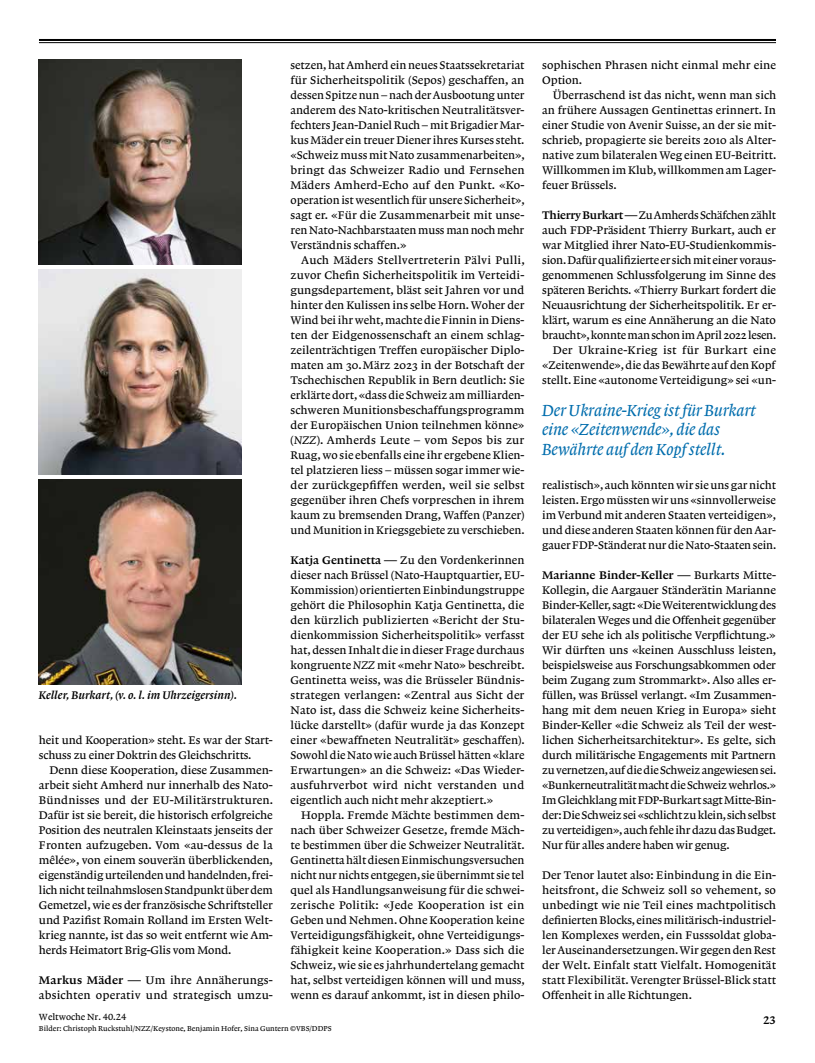
<style>
.page{position:relative;width:815px;height:1063px;background:#fff}
.page>*{position:absolute;margin:0;border:0;box-sizing:border-box;transform-origin:0 0}
.t1{font:16.88px/19.4px "Lexicon No 1 Italic A Txt";letter-spacing:-.01em;color:#006dad}
.t2{font:11.62px/15px "Lexicon No 1 Roman A Txt";letter-spacing:-.005em;color:#000;text-align:justify}
.t3{font:11.62px/15px "Lexicon No 1 Roman A Txt";letter-spacing:.015em;color:#000}
.t4{font:11.62px "Lexicon No 1 Italic C Tab";letter-spacing:.005em;color:#000}
.t5{font:11.62px "Lexicon No 1 Roman C Tab";letter-spacing:-.005em;color:#000}
.t6{font:9.38px "Lexicon No 1 Roman A Tab";color:#000}
.t7{font:7.5px "Lexicon No 1 Roman A Tab";color:#000}
.s1{font-family:"Lexicon No 1 Roman C Tab"}
.s2{font-family:"Lexicon No 1 Italic A Tab"}
.s3{font-family:"Lexicon No 1 Roman A Txt"}
.s4{font-family:"Egyptienne FLT Std"}
</style>
<div class="page">
<img style="left:39px;top:269px;width:202px;height:205px">
<img style="left:39px;top:59px;width:202px;height:205px">
<img style="left:39px;top:479px;width:202px;height:205px">
<hr style="left:39px;top:39px;width:737px;height:2px;background:#000">
<hr style="left:39px;top:42px;width:737px;height:1px;background:#000">
<p class="t4" style="left:39px;top:689px;width:200px">Keller, Burkart, (v. o. l. im Uhrzeigersinn).</p>
<p class="t2" style="left:39px;top:733px;width:235px">heit und Kooperation» steht. Es war der Start&shy;schuss zu einer Doktrin des Gleichschritts.</p>
<p class="t2" style="left:39px;top:763px;width:236px;text-indent:11px">Denn diese Kooperation, diese Zusammen&shy;arbeit sieht Amherd nur innerhalb des Nato-Bündnisses und der EU-Militärstrukturen.<br>Dafür ist sie bereit, die historisch erfolgreiche Position des neutralen Kleinstaats jenseits der Fronten aufzugeben. Vom «au-dessus de la mêlée», von einem souverän überblickenden, eigenständig urteilenden und handelnden, frei&shy;lich nicht teilnahmslosen Standpunkt über dem Gemetzel, wie es der französische Schriftsteller und Pazifist Romain Rolland im Ersten Welt&shy;krieg nannte, ist das so weit entfernt wie Am&shy;herds Heimatort Brig-Glis vom Mond.</p>
<p class="t3" style="left:39px;top:973px;width:235px"><span class="s1">Markus Mäder _</span> Um ihre Annäherungs&shy;absichten operativ und strategisch umzu-</p>
<p class="t2" style="left:291px;top:58px;width:236px">setzen, hat Amherd ein neues Staatssekretariat für Sicherheitspolitik (Sepos) geschaffen, an dessen Spitze nun – nach der Ausbootung unter anderem des Nato-kritischen Neutralitätsver&shy;fechters Jean-Daniel Ruch – mit Brigadier Mar&shy;kus Mäder ein treuer Diener ihres Kurses steht. «Schweiz muss mit Nato zusammenarbeiten», bringt das Schweizer Radio und Fernsehen Mäders Amherd-Echo auf den Punkt. «Ko&shy;operation ist wesentlich für unsere Sicherheit», sagt er. «Für die Zusammenarbeit mit unse&shy;ren Nato-Nachbarstaaten muss man noch mehr Verständnis schaffen.»</p>
<p class="t2" style="left:291px;top:253px;width:236px;text-indent:11px">Auch Mäders Stellvertreterin Pälvi Pulli, zuvor Chefin Sicherheitspolitik im Verteidi&shy;gungsdepartement, bläst seit Jahren vor und hinter den Kulissen ins selbe Horn. Woher der Wind bei ihr weht, machte die Finnin in Diens&shy;ten der Eidgenossenschaft an einem schlag&shy;zeilenträchtigen Treffen europäischer Diplo&shy;maten am 30.März 2023 in der Botschaft der Tschechischen Republik in Bern deutlich: Sie erklärte dort, «dass die Schweiz am milliarden&shy;schweren Munitionsbeschaffungsprogramm der Europäischen Union teilnehmen könne» (<span class="s2">NZZ</span>). Amherds Leute – vom Sepos bis zur Ruag, wo sie ebenfalls eine ihr ergebene Klien&shy;tel platzieren liess – müssen sogar immer wie&shy;der zurückgepfiffen werden, weil sie selbst gegenüber ihren Chefs vorpreschen in ihrem kaum zu bremsenden Drang, Waffen (Panzer) und Munition in Kriegsgebiete zu verschieben.</p>
<p class="t2" style="left:291px;top:553px;width:236px"><span class="s1">Katja Gentinetta _</span> Zu den Vordenkerinnen dieser nach Brüssel (Nato-Hauptquartier, EU-Kommission) orientierten Einbindungstruppe gehört die Philosophin Katja Gentinetta, die den kürzlich publizierten «Bericht der Stu&shy;dienkommission Sicherheitspolitik» verfasst hat, dessen Inhalt die in dieser Frage durchaus kongruente <span class="s2">NZZ</span> mit «mehr Nato» beschreibt.<br>Gentinetta weiss, was die Brüsseler Bündnis&shy;strategen verlangen: «Zentral aus Sicht der Nato ist, dass die Schweiz keine Sicherheits&shy;lücke darstellt» (dafür wurde ja das Konzept einer «bewaffneten Neutralität» geschaffen).<br>Sowohl die Nato wie auch Brüssel hätten «klare Erwartungen» an die Schweiz: «Das Wieder&shy;ausfuhrverbot wird nicht verstanden und eigentlich auch nicht mehr akzeptiert.»</p>
<p class="t2" style="left:291px;top:808px;width:236px;text-indent:11px">Hoppla. Fremde Mächte bestimmen dem&shy;nach über Schweizer Gesetze, fremde Mäch&shy;te bestimmen über die Schweizer Neutralität.<br>Gentinetta hält diesen Einmischungsversuchen nicht nur nichts entgegen, sie übernimmt sie tel quel als Handlungsanweisung für die schwei&shy;zerische Politik: «Jede Kooperation ist ein Geben und Nehmen. Ohne Kooperation keine Verteidigungsfähigkeit, ohne Verteidigungs&shy;fähigkeit keine Kooperation.» Dass sich die Schweiz, wie sie es jahrhundertelang gemacht hat, selbst verteidigen können will und muss, wenn es darauf ankommt, ist in diesen philo-</p>
<p class="t2" style="left:542px;top:58px;width:235px">sophischen Phrasen nicht einmal mehr eine<br>Option.</p>
<p class="t2" style="left:542px;top:88px;width:236px;text-indent:11px">Überraschend ist das nicht, wenn man sich an frühere Aussagen Gentinettas erinnert. In einer Studie von Avenir Suisse, an der sie mit&shy;schrieb, propagierte sie bereits 2010 als Alter&shy;native zum bilateralen Weg einen EU-Beitritt.<br>Willkommen im Klub, willkommen am Lager&shy;feuer Brüssels.</p>
<p class="t2" style="left:542px;top:208px;width:236px;text-align:right"><span class="s1">Thierry Burkart _</span> Zu Amherds Schäfchen zählt auch FDP-Präsident Thierry Burkart, auch er war Mitglied ihrer Nato-EU-Studienkommis&shy;sion. Dafür qualifizierte er sich mit einer voraus&shy;genommenen Schlussfolgerung im Sinne des späteren Berichts. «Thierry Burkart fordert die Neuausrichtung der Sicherheitspolitik. Er er&shy;klärt, warum es eine Annäherung an die Nato braucht», konnte man schon im April 2022 lesen.<br>Der Ukraine-Krieg ist für Burkart eine «Zeitenwende», die das Bewährte auf den Kopf stellt. Eine «autonome Verteidigung» sei «un-</p>
<h1 class="t1" style="left:542px;top:401px;width:215px">Der Ukraine-Krieg ist für Burkart eine «Zeitenwende», die das<br>Bewährte auf den Kopf stellt.</h1>
<p class="t2" style="left:542px;top:478px;width:236px">realistisch», auch könnten wir sie uns gar nicht leisten. Ergo müssten wir uns «sinnvollerweise im Verbund mit anderen Staaten verteidigen», und diese anderen Staaten können für den Aar&shy;gauer FDP-Ständerat nur die Nato-Staaten sein.</p>
<p class="t5" style="left:542px;top:569px;width:235px">Marianne Binder-Keller _ <span class="s3">Burkarts Mitte-</span></p>
<p class="t2" style="left:542px;top:583px;width:236px">Kollegin, die Aargauer Ständerätin Marianne Binder-Keller, sagt: «Die Weiterentwicklung des bilateralen Weges und die Offenheit gegenüber der EU sehe ich als politische Verpflichtung.» Wir dürften uns «keinen Ausschluss leisten, beispielsweise aus Forschungsabkommen oder beim Zugang zum Strommarkt». Also alles er&shy;füllen, was Brüssel verlangt. «Im Zusammen&shy;hang mit dem neuen Krieg in Europa» sieht Binder-Keller «die Schweiz als Teil der west&shy;lichen Sicherheitsarchitektur». Es gelte, sich durch militärische Engagements mit Partnern zu vernetzen, auf die die Schweiz angewiesen sei. «Bunkerneutralität macht die Schweiz wehrlos.» Im Gleichklang mit FDP-Burkart sagt Mitte-Bin&shy;der: Die Schweiz sei «schlicht zu klein, sich selbst zu verteidigen», auch fehle ihr dazu das Budget.<br>Nur für alles andere haben wir genug.</p>
<p class="t2" style="left:542px;top:868px;width:235px">Der Tenor lautet also: Einbindung in die Ein&shy;heitsfront, die Schweiz soll so vehement, so unbedingt wie nie Teil eines machtpolitisch definierten Blocks, eines militärisch-industriel&shy;len Komplexes werden, ein Fusssoldat globa&shy;ler Auseinandersetzungen. Wir gegen den Rest der Welt. Einfalt statt Vielfalt. Homogenität statt Flexibilität. Verengter Brüssel-Blick statt Offenheit in alle Richtungen.</p>
<p class="t6" style="left:39px;top:1012px;width:89px">Weltwoche Nr. 40.24</p>
<p class="t5" style="left:763px;top:1014px;width:14px">23</p>
<p class="t7" style="left:39px;top:1024px;width:294px">Bilder: Christoph Ruckstuhl/NZZ/Keystone, Benjamin Hofer, Sina Guntern <span class="s4">©</span>VBS/DDPS</p>
</div>
